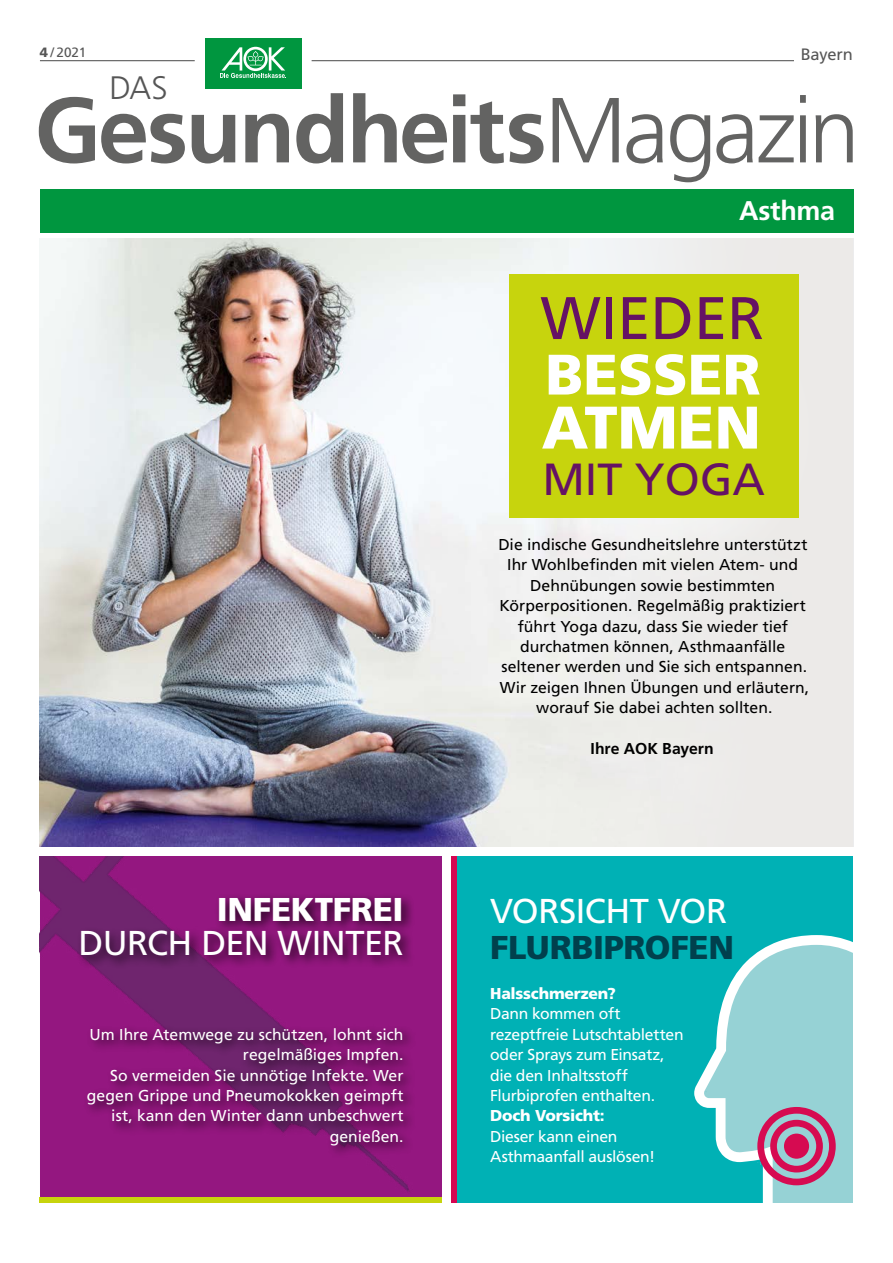
<style>
.page{position:relative;width:893px;height:1263px;background:#fff}
.page>*{position:absolute;margin:0;border:0;box-sizing:border-box;transform-origin:0 0}
.Titel_P_-_Titel_GesMagazin{font:700 92.25px "Frutiger LT";letter-spacing:-.03em;color:#636362}
.Titel_H1_-_Teaser_Head{font:60px "Frutiger LT";color:#651264}
.Titel_H1_-_Teaser_Head-2{font:900 60px "Frutiger LT";color:#fff}
.Titel_H1_-_Teaser_Head-3{font:900 57px "Frutiger LT";color:#fff}
.Titel_H1_-_Teaser_Head-4{font:45px "Frutiger LT";color:#651264}
.Titel_Meldungen_H1_-_Meldung_Head{font:34.5px "Frutiger LT";letter-spacing:-.015em;color:#fff}
.Titel_Meldungen_H1_-_Meldung_Head-2{font:900 33px "Frutiger LT";letter-spacing:-.01em;color:#00404d}
.Titel_Meldungen_H1_-_Meldung_Head-3{font:900 33px "Frutiger LT";letter-spacing:-.01em;color:#fff}
.Titel_P_-_Titel_GesMagazin-2{font:300 32.55px "Frutiger LT";color:#565656}
.Titel_P_-_Titel_Indikation{font:700 27px "Frutiger LT";letter-spacing:-.015em;color:#fff}
.Titel_P_-_Titel_Region{font:16.5px "Frutiger LT";letter-spacing:-.015em;color:#565656}
.Titel_Meldungen_P_-_Meldung_Text{font:15.75px/20.4px "Frutiger LT";letter-spacing:-.005em;color:#fff}
.Titel_P_-_Teaser_Text{font:15.75px/20.4px "Frutiger LT";color:#000;text-align:center}
.Titel_P_-_Teaser_Text-2{font:700 15.75px "Frutiger LT";color:#000}
.Titel_P_-_Titel_Ausgabe{font:13.5px "Frutiger LT";color:#565656}
.s1{font-weight:900}
.s2{font-weight:300}
</style>
<div class="page">
<hr style="left:40px;top:60px;width:155px;height:1px;background:#494948">
<div style="left:40px;top:190px;width:813px;height:43px;background:#00963f"></div>
<hr style="left:312px;top:60px;width:530px;height:1px;background:#494948">
<img style="left:40px;top:856px;width:402px;height:341px">
<img style="left:40px;top:238px;width:411px;height:609px">
<div style="left:451px;top:238px;width:402px;height:609px;background:#eceae8"></div>
<div style="left:205px;top:38px;width:97px;height:51px;background:#00963f"></div>
<svg style="left:220px;top:47px;width:66px;height:31px"></svg>
<div style="left:451px;top:856px;width:402px;height:347px;background:#00b1b5"></div>
<svg style="left:694px;top:935px;width:159px;height:268px"></svg>
<div style="left:451px;top:856px;width:6px;height:347px;background:#d60651"></div>
<div style="left:497px;top:271px;width:320px;height:320px;background:linear-gradient(to right,#f3f4f6,#eceae7);border-radius:50%"></div>
<div style="left:509px;top:274px;width:290px;height:244px;background:#c7d40d"></div>
<div style="left:40px;top:1197px;width:402px;height:6px;background:#c7d40d"></div>
<div style="left:76px;top:892px;width:340px;height:266px;background:#000;opacity:.75"></div>
<div style="left:794px;top:23px;width:59px;height:51px;background:#fff"></div>
<p class="Titel_P_-_Titel_Ausgabe" style="left:40px;top:45px;width:48px"><span class="s1">4</span> / 2021</p>
<p class="Titel_P_-_Titel_GesMagazin" style="left:34px;top:76px;width:827px">Gesundheits<span class="s2">Magazin</span></p>
<p class="Titel_P_-_Titel_Region" style="left:801px;top:45px;width:54px">Bayern</p>
<p class="Titel_P_-_Titel_GesMagazin-2" style="left:110px;top:70px;width:60px">DAS</p>
<p class="Titel_P_-_Titel_Indikation" style="left:739px;top:195px;width:98px">Asthma</p>
<h1 class="Titel_H1_-_Teaser_Head" style="left:541px;top:283px;width:225px">WIEDER</h1>
<h1 class="Titel_H1_-_Teaser_Head-3" style="left:545px;top:340px;width:217px">BESSER</h1>
<h1 class="Titel_H1_-_Teaser_Head-2" style="left:542px;top:391px;width:221px">ATMEN</h1>
<h1 class="Titel_H1_-_Teaser_Head-4" style="left:542px;top:453px;width:224px">MIT YOGA</h1>
<p class="Titel_P_-_Teaser_Text" style="left:498px;top:534px;width:312px">Die indische Gesundheitslehre unterstützt Ihr Wohlbefinden mit vielen Atem- und Dehnübungen sowie bestimmten Körperpositionen. Regelmäßig praktiziert führt Yoga dazu, dass Sie wieder tief durchatmen können, Asthmaanfälle seltener werden und Sie sich entspannen.<br>Wir zeigen Ihnen Übungen und erläutern, worauf Sie dabei achten sollten.</p>
<h1 class="Titel_Meldungen_H1_-_Meldung_Head-3" style="left:217px;top:889px;width:188px">INFEKTFREI</h1>
<h1 class="Titel_Meldungen_H1_-_Meldung_Head" style="left:79px;top:923px;width:326px">DURCH DEN WINTER</h1>
<p class="Titel_Meldungen_P_-_Meldung_Text" style="left:87px;top:1024px;width:318px;text-align:right">Um Ihre Atemwege zu schützen, lohnt sich regelmäßiges Impfen.<br>So vermeiden Sie unnötige Infekte. Wer gegen Grippe und Pneumokokken geimpft ist, kann den Winter dann unbeschwert genießen.</p>
<p class="Titel_P_-_Teaser_Text-2" style="left:590px;top:739px;width:125px">Ihre AOK Bayern</p>
<h1 class="Titel_Meldungen_H1_-_Meldung_Head" style="left:490px;top:891px;width:238px">VORSICHT VOR</h1>
<h1 class="Titel_Meldungen_H1_-_Meldung_Head-2" style="left:490px;top:927px;width:245px">FLURBIPROFEN</h1>
<p class="Titel_Meldungen_P_-_Meldung_Text" style="left:490px;top:983px;width:195px"><span class="s1">Halsschmerzen?<br></span>Dann kommen oft rezeptfreie Lutschtabletten oder Sprays zum Einsatz, die den Inhaltsstoff<br>Flurbiprofen enthalten.<br><span class="s1">Doch Vorsicht:<br></span>Dieser kann einen<br>Asthmaanfall auslösen!</p>
</div>
